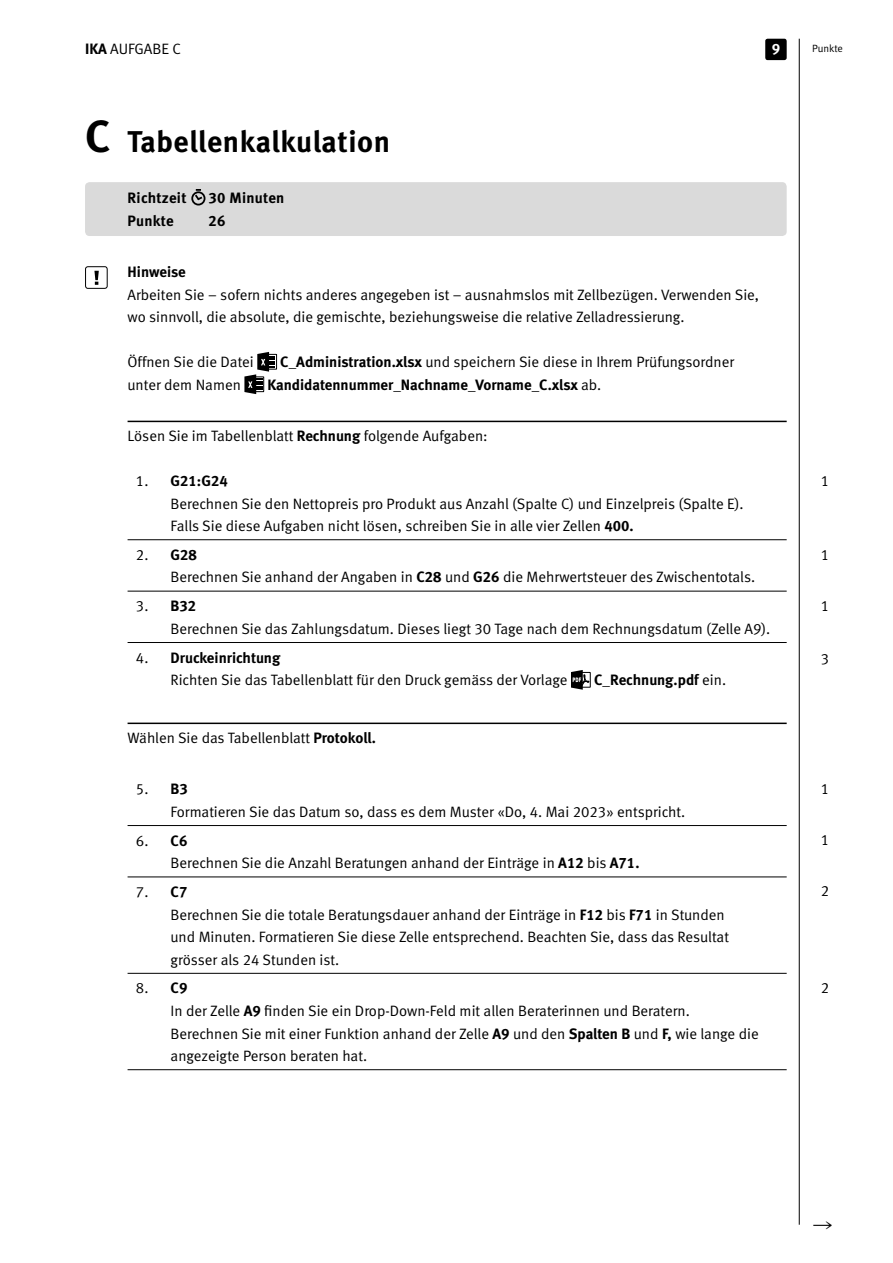
<style>
.page{position:relative;width:893px;height:1263px;background:#fff}
.page>*{position:absolute;margin:0;border:0;box-sizing:border-box;transform-origin:0 0}
.t1{font:30px "Meta Bold LF";letter-spacing:.02em;color:#000}
.t2{font:19.5px "European Pi Four";color:#000}
.t3{font:15px/22.5px "Meta Normal LF";color:#000}
.t4{font:15px "Meta Bold LF";color:#000}
.t5{font:15px "Meta Bold LF";letter-spacing:.02em;color:#000}
.t6{font:15px "Meta Bold LF";color:#fff}
.t7{font:10.5px "Meta Normal LF";letter-spacing:-.005em;color:#000}
.s1{font-family:"Meta Bold LF"}
.s2{font-size:45px}
.s3{font-family:"Meta Normal LF"}
.s4{font-family:"Meta Normal LF";color:#fff}
.s5{font-family:"Meta";font-weight:700}
.s6{color:#fff}
</style>
<div class="page">
<div style="left:765px;top:39px;width:22px;height:21px;background:#000;border-radius:2px"></div>
<hr style="left:799px;top:39px;width:1px;height:1186px;background:#000">
<div style="left:85px;top:182px;width:702px;height:54px;background:#dadada;border-radius:4px"></div>
<hr style="left:128px;top:421px;width:659px;height:1px;background:#000">
<hr style="left:128px;top:539px;width:659px;height:1px;background:#000">
<hr style="left:128px;top:591px;width:659px;height:1px;background:#000">
<hr style="left:128px;top:642px;width:659px;height:1px;background:#000">
<hr style="left:128px;top:722px;width:659px;height:2px;background:#000">
<hr style="left:128px;top:825px;width:659px;height:1px;background:#000">
<hr style="left:128px;top:877px;width:659px;height:1px;background:#000">
<hr style="left:128px;top:973px;width:659px;height:1px;background:#000">
<hr style="left:128px;top:1069px;width:659px;height:1px;background:#000">
<div style="left:191px;top:191px;width:14px;height:14px;border:2px solid #000;border-radius:50%"></div>
<svg style="left:193px;top:189px;width:11px;height:13px"></svg>
<div style="left:267px;top:354px;width:10px;height:15px;border:1px solid #000"></div>
<svg style="left:244px;top:352px;width:31px;height:42px"></svg>
<div style="left:580px;top:672px;width:11px;height:15px;border:1px solid #000"></div>
<svg style="left:571px;top:670px;width:19px;height:20px"></svg>
<svg style="left:94px;top:271px;width:5px;height:14px"></svg>
<div style="left:85px;top:266px;width:23px;height:23px;border:1px solid #000;border-radius:2px"></div>
<p class="t3" style="left:85px;top:38px;width:43px"><span class="s1">IKA</span> Aufgab</p>
<p class="t3" style="left:162px;top:38px;width:21px">e C</p>
<h1 class="t1" style="left:85px;top:124px;width:307px"><span class="s2">C</span> Tabellenkalkulation</h1>
<p class="t5" style="left:128px;top:189px;width:60px">Richtzeit</p>
<p class="t4" style="left:208px;top:189px;width:78px">30 Minuten</p>
<p class="t4" style="left:128px;top:212px;width:48px">Punkte</p>
<p class="t4" style="left:208px;top:212px;width:19px">26</p>
<p class="t6" style="left:772px;top:40px;width:10px">9</p>
<p class="t7" style="left:812px;top:43px;width:32px">Punkte</p>
<p class="t4" style="left:128px;top:263px;width:60px">Hinweise</p>
<p class="t3" style="left:128px;top:283px;width:633px">Arbeiten Sie – sofern nichts anderes angegeben ist – ausnahmslos mit Zellbezügen. Verwenden Sie, wo sinnvoll, die absolute, die gemischte, beziehungsweise die relative Zelladressierung.</p>
<p class="t3" style="left:128px;top:350px;width:128px">Öffnen Sie die Datei</p>
<p class="t3" style="left:280px;top:350px;width:456px"><span class="s1">C_Administration.xlsx</span> und speichern Sie diese in I hrem Prüfungsordner</p>
<p class="t3" style="left:128px;top:373px;width:115px">unter dem Namen</p>
<p class="t4" style="left:267px;top:375px;width:335px">Kandidatennummer_Nachname_Vorname_C.xlsx <span class="s3">ab.</span></p>
<p class="t3" style="left:128px;top:424px;width:361px">Lösen Sie im Tabellenblatt <span class="s1">Rechnung</span> folgende Aufgaben:</p>
<p class="t4" style="left:128px;top:472px;width:102px"><span class="s4">0</span><span class="s3">1.</span> G21:G24</p>
<p class="t3" style="left:171px;top:492px;width:575px">Berechnen Sie den Nettopreis pro Produkt aus Anzahl (Spalte C) und Einzelpreis (Spalte E).<br>Falls Sie diese Aufgaben nicht lösen, schreiben Sie in alle vier Zellen <span class="s1">400.</span></p>
<p class="t4" style="left:128px;top:546px;width:71px"><span class="s4">0</span><span class="s3">2.</span> G28</p>
<p class="t3" style="left:171px;top:566px;width:586px">Berechnen Sie anhand der Angaben in <span class="s1">C28</span> und <span class="s1">G26</span> die Mehrwertsteuer des Zwischentotals.</p>
<p class="t4" style="left:128px;top:597px;width:70px"><span class="s4">0</span><span class="s3">3.</span> B32</p>
<p class="t3" style="left:171px;top:617px;width:601px">Berechnen Sie das Zahlungsdatum. Dieses liegt 30 Tage nach dem Rechnungsdatum (Zelle A9).</p>
<p class="t4" style="left:128px;top:648px;width:154px"><span class="s4">0</span><span class="s3">4.</span> Druckeinrichtung</p>
<p class="t3" style="left:128px;top:668px;width:27px">R</p>
<p class="t3" style="left:179px;top:668px;width:390px">ichten Sie das Tabellenblatt für den Druck gemäss der Vorlage</p>
<p class="t4" style="left:594px;top:671px;width:134px">C_Rechnung.pdf <span class="s3">ein.</span></p>
<p class="t3" style="left:128px;top:726px;width:250px">Wählen Sie das Tabellenblatt <span class="s5">Protokoll.</span></p>
<p class="t3" style="left:171px;top:778px;width:516px;text-indent:-43px"><span class="s6">0</span>5. <span class="s1">B3<br></span>Formatieren Sie das Datum so, dass es dem Muster «Do, 4. Mai 2023» entspricht.</p>
<p class="t3" style="left:171px;top:829px;width:470px;text-indent:-43px"><span class="s6">0</span>6. <span class="s1">C6<br></span>Berechnen Sie die Anzahl Beratungen anhand der Einträge in <span class="s1">A12</span> bis <span class="s1">A71.</span></p>
<p class="t3" style="left:171px;top:880px;width:560px;text-indent:-43px"><span class="s6">0</span>7. <span class="s1">C7<br></span>Berechnen Sie die totale Beratungsdauer anhand der Einträge in <span class="s1">F12</span> bis <span class="s1">F71</span> in Stunden und Minuten. Formatieren Sie diese Zelle entsprechend. Beachten Sie, dass das Resultat grösser als 24 Stunden ist.</p>
<p class="t3" style="left:128px;top:977px;width:61px"><span class="s6">0</span>8. <span class="s1">C9<br></span>I</p>
<p class="t3" style="left:171px;top:999px;width:590px">n der Zelle <span class="s1">A9</span> finden Sie ein Drop-Down-Feld mit allen Beraterinnen und Beratern.<br>Berechnen Sie mit einer Funktion anhand der Zelle <span class="s1">A9</span> und den <span class="s1">Spalten B</span> und <span class="s1">F,</span> wie lange die angezeigte Person beraten hat.</p>
<p class="t3" style="left:821px;top:469px;width:10px">1</p>
<p class="t3" style="left:821px;top:544px;width:10px">1</p>
<p class="t3" style="left:821px;top:594px;width:10px">1</p>
<p class="t3" style="left:821px;top:647px;width:10px">3</p>
<p class="t3" style="left:821px;top:777px;width:10px">1</p>
<p class="t3" style="left:821px;top:829px;width:10px">1</p>
<p class="t3" style="left:821px;top:880px;width:10px">2</p>
<p class="t3" style="left:821px;top:977px;width:10px">2</p>
<h2 class="t2" style="left:814px;top:1214px;width:21px">R</h2>
</div>
